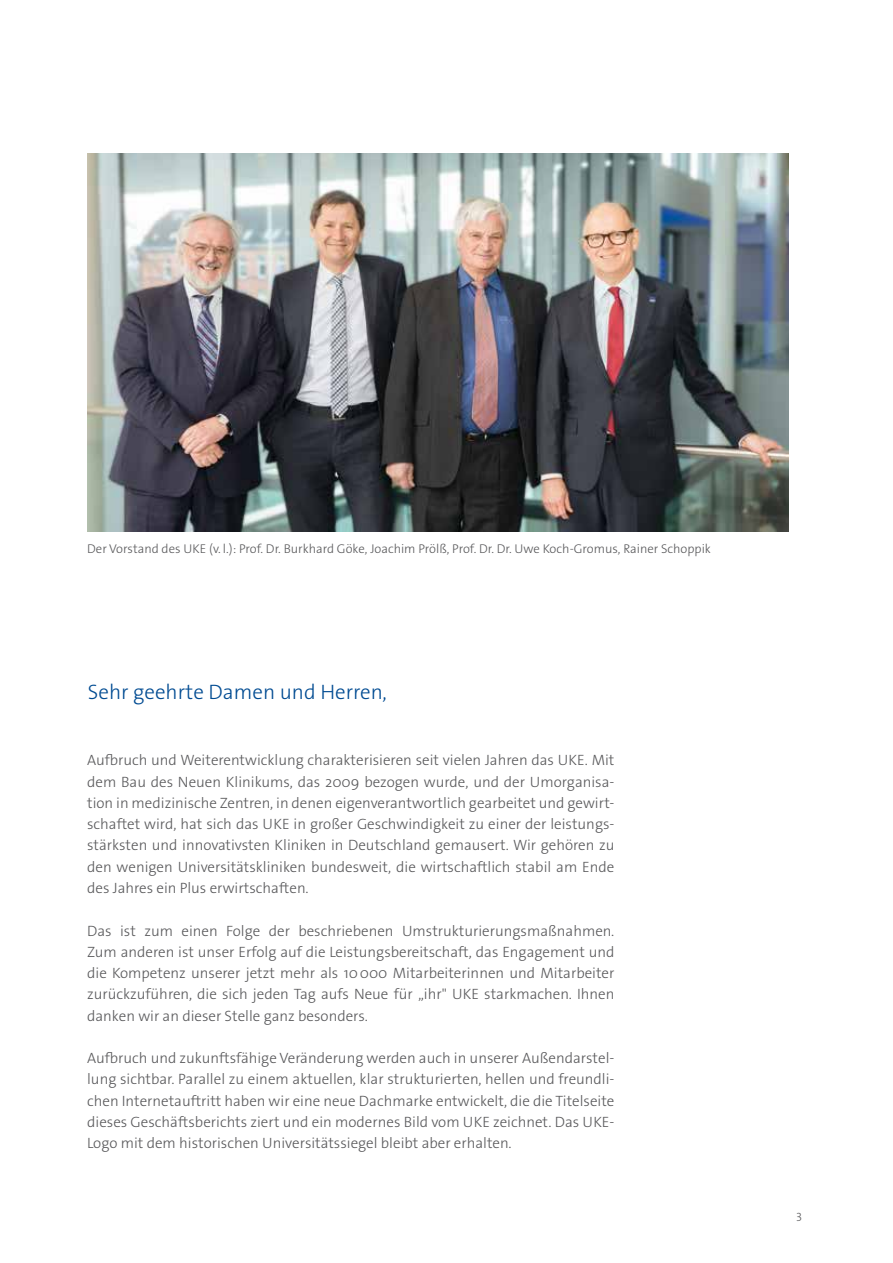
<style>
.page{position:relative;width:893px;height:1263px;background:#fff}
.page>*{position:absolute;margin:0;border:0;box-sizing:border-box;transform-origin:0 0}
.t1{font:300 21px "The Sans Os F";color:#004b92}
.t2{font:300 15px/21.3px "The Sans Os F";color:#58585a;text-align:justify}
.t3{font:300 12.75px "The Sans Os F";color:#58585a}
.t4{font:300 12px "The Sans Os F";color:#58585a}
</style>
<div class="page">
<img style="left:87px;top:153px;width:702px;height:378px">
<p class="t3" style="left:87px;top:540px;width:625px">Der Vorstand des UKE (v. l.): Prof. Dr. Burkhard Göke, Joachim Prölß, Prof. Dr. Dr. Uwe Koch-Gromus, Rainer Schoppik</p>
<h1 class="t1" style="left:88px;top:678px;width:300px">Sehr geehrte Damen und Herren,</h1>
<p class="t2" style="left:87px;top:750px;width:529px">Aufbruch und Weiterentwicklung charakterisieren seit vielen Jahren das UKE. Mit dem Bau des Neuen Klinikums, das 2009 bezogen wurde, und der Umorganisa&shy;tion in medizinische Zentren, in denen eigenverantwortlich gearbeitet und gewirt&shy;schaftet wird, hat sich das UKE in großer Geschwindigkeit zu einer der leistungs&shy;stärksten und innovativsten Kliniken in Deutschland gemausert. Wir gehören zu den wenigen Universitätskliniken bundesweit, die wirtschaftlich stabil am Ende des Jahres ein Plus erwirtschaften.</p>
<p class="t2" style="left:87px;top:920px;width:529px">Das ist zum einen Folge der beschriebenen Umstrukturierungsmaßnahmen.<br>Zum anderen ist unser Erfolg auf die Leistungsbereitschaft, das Engagement und die Kompetenz unserer jetzt mehr als 10000 Mitarbeiterinnen und Mitarbeiter zurückzuführen, die sich jeden Tag aufs Neue für „ihr" UKE starkmachen. Ihnen danken wir an dieser Stelle ganz besonders.</p>
<p class="t2" style="left:87px;top:1047px;width:529px">Aufbruch und zukunftsfähige Veränderung werden auch in unserer Außendarstel&shy;lung sichtbar. Parallel zu einem aktuellen, klar strukturierten, hellen und freundli&shy;chen Internetauftritt haben wir eine neue Dachmarke entwickelt, die die Titelseite dieses Geschäftsberichts ziert und ein modernes Bild vom UKE zeichnet. Das UKE-Logo mit dem historischen Universitätssiegel bleibt aber erhalten.</p>
<p class="t4" style="left:796px;top:1209px;width:7px">3</p>
</div>
